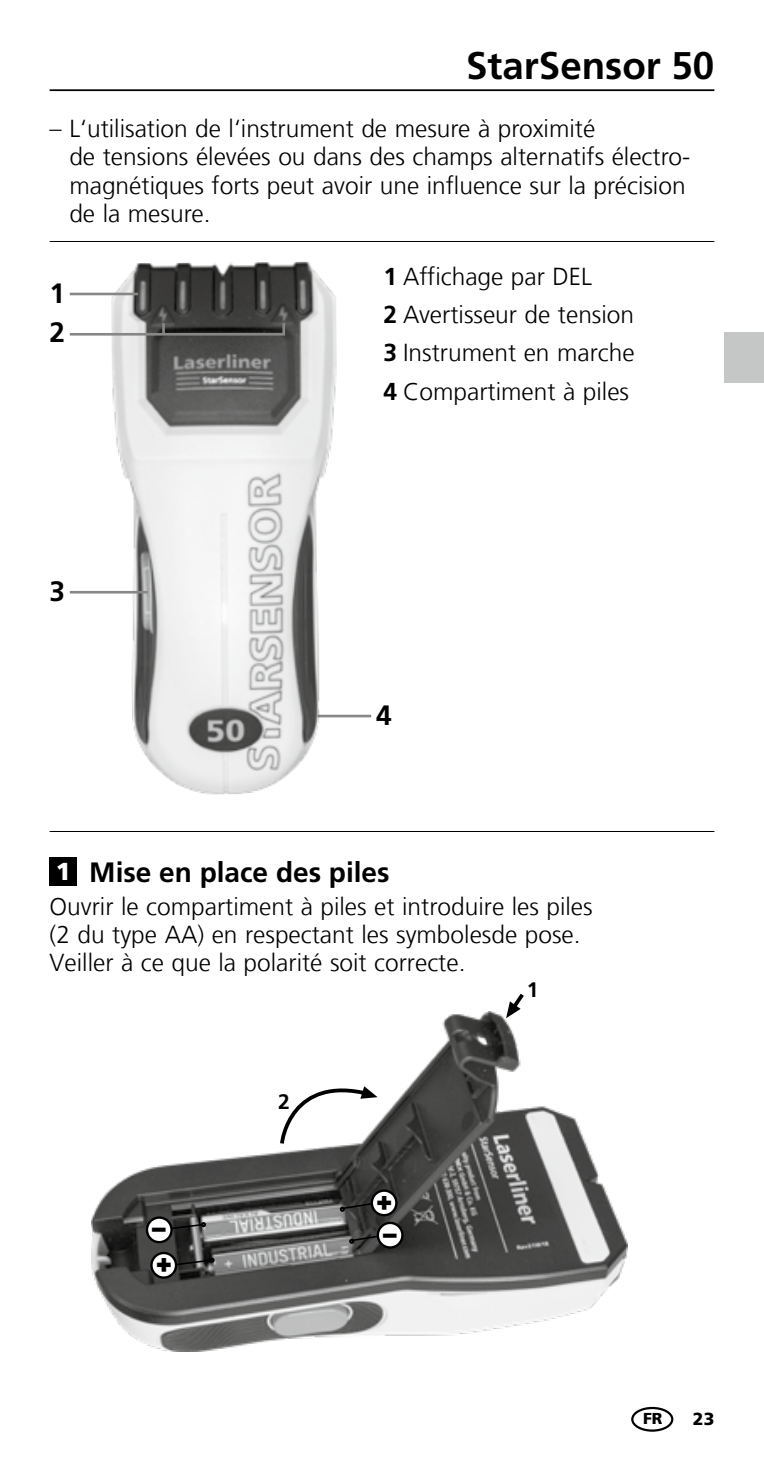
<style>
.page{position:relative;width:764px;height:1459px;background:#fff}
.page>*{position:absolute;margin:0;border:0;box-sizing:border-box;transform-origin:0 0}
.t1{font:700 38.5px "Frutiger LT Com";color:#000}
.t2{font:700 28px "Frutiger LT Com";color:#000}
.t3{font:900 26.95px "Frutiger LT Com";color:#000}
.t4{font:300 24.5px/28px "Frutiger LT Com";color:#000}
.t5{font:700 21px "Frutiger LT Com";color:#000}
.t6{font:900 17.5px "Frutiger LT Com";color:#000}
.t7{font:900 15.75px "Frutiger LT Com";color:#000}
.s1{font-weight:700}
.s2{font-weight:900;font-size:24.5px;color:#fff}
</style>
<div class="page">
<hr style="left:50px;top:89px;width:664px;height:2px;background:#000">
<hr style="left:50px;top:241px;width:664px;height:1px;background:#000">
<hr style="left:303px;top:714px;width:68px;height:3px;background:#878786">
<img style="left:111px;top:261px;width:229px;height:534px">
<hr style="left:70px;top:591px;width:78px;height:2px;background:#878786">
<hr style="left:70px;top:293px;width:68px;height:2px;background:#878786">
<hr style="left:70px;top:333px;width:215px;height:2px;background:#878786">
<svg style="left:282px;top:323px;width:3px;height:10px"></svg>
<svg style="left:162px;top:323px;width:3px;height:10px"></svg>
<hr style="left:50px;top:831px;width:664px;height:1px;background:#000">
<div style="left:50px;top:856px;width:27px;height:29px;background:#000"></div>
<img style="left:91px;top:1011px;width:536px;height:340px">
<svg style="left:147px;top:1217px;width:25px;height:25px"></svg>
<div style="left:146px;top:1216px;width:27px;height:27px;border:2px solid #000;border-radius:50%"></div>
<div style="left:372px;top:1190px;width:24px;height:25px;background:#fff;border-radius:50%"></div>
<div style="left:371px;top:1189px;width:27px;height:27px;border:2px solid #000;border-radius:50%"></div>
<svg style="left:151px;top:1253px;width:25px;height:24px"></svg>
<div style="left:150px;top:1251px;width:27px;height:27px;border:2px solid #000;border-radius:50%"></div>
<svg style="left:340px;top:1202px;width:33px;height:9px"></svg>
<svg style="left:170px;top:1222px;width:36px;height:8px"></svg>
<svg style="left:175px;top:1257px;width:40px;height:9px"></svg>
<svg style="left:349px;top:1234px;width:32px;height:9px"></svg>
<svg style="left:378px;top:1222px;width:24px;height:25px"></svg>
<div style="left:377px;top:1221px;width:27px;height:27px;border:2px solid #000;border-radius:50%"></div>
<svg style="left:278px;top:1073px;width:100px;height:72px"></svg>
<svg style="left:505px;top:993px;width:21px;height:25px"></svg>
<div style="left:631px;top:1406px;width:42px;height:25px;border:2px solid #000;border-radius:50%"></div>
<div style="left:724px;top:332px;width:40px;height:50px;background:#c5c6c6"></div>
<h1 class="t1" style="left:466px;top:42px;width:250px">StarSensor 50</h1>
<p class="t4" style="left:69px;top:115px;width:622px;text-indent:-20px">– L‘utilisation de l‘instrument de mesure à proximité<br>de tensions élevées ou dans des champs alternatifs électro&shy;magnétiques forts peut avoir une influence sur la précision de la mesure.</p>
<p class="t2" style="left:50px;top:277px;width:17px">1</p>
<p class="t2" style="left:50px;top:315px;width:17px">2</p>
<p class="t2" style="left:50px;top:575px;width:17px">3</p>
<p class="t4" style="left:383px;top:257px;width:253px;line-height:38.1px"><span class="s1">1</span> Affichage par DEL<br><span class="s1">2</span> Avertisseur de tension<br><span class="s1">3</span> Instrument en marche<br><span class="s1">4</span> Compartiment à piles</p>
<p class="t2" style="left:376px;top:698px;width:17px">4</p>
<p class="t2" style="left:56px;top:855px;width:335px"><span class="s2">1</span> Mise en place des piles</p>
<p class="t4" style="left:50px;top:892px;width:545px">Ouvrir le compartiment à piles et introduire les piles (2 du type AA) en respectant les symbolesde pose.<br>Veiller à ce que la polarité soit correcte.</p>
<p class="t3" style="left:152px;top:1211px;width:15px">–</p>
<p class="t3" style="left:145px;top:1273px;width:18px;rotate:-90deg">+</p>
<p class="t5" style="left:278px;top:1088px;width:13px">2</p>
<p class="t3" style="left:365px;top:1211px;width:18px;rotate:-90deg">+</p>
<p class="t3" style="left:383px;top:1216px;width:15px">–</p>
<p class="t5" style="left:527px;top:977px;width:13px">1</p>
<p class="t7" style="left:643px;top:1409px;width:21px">FR</p>
<p class="t6" style="left:693px;top:1408px;width:23px">23</p>
</div>
